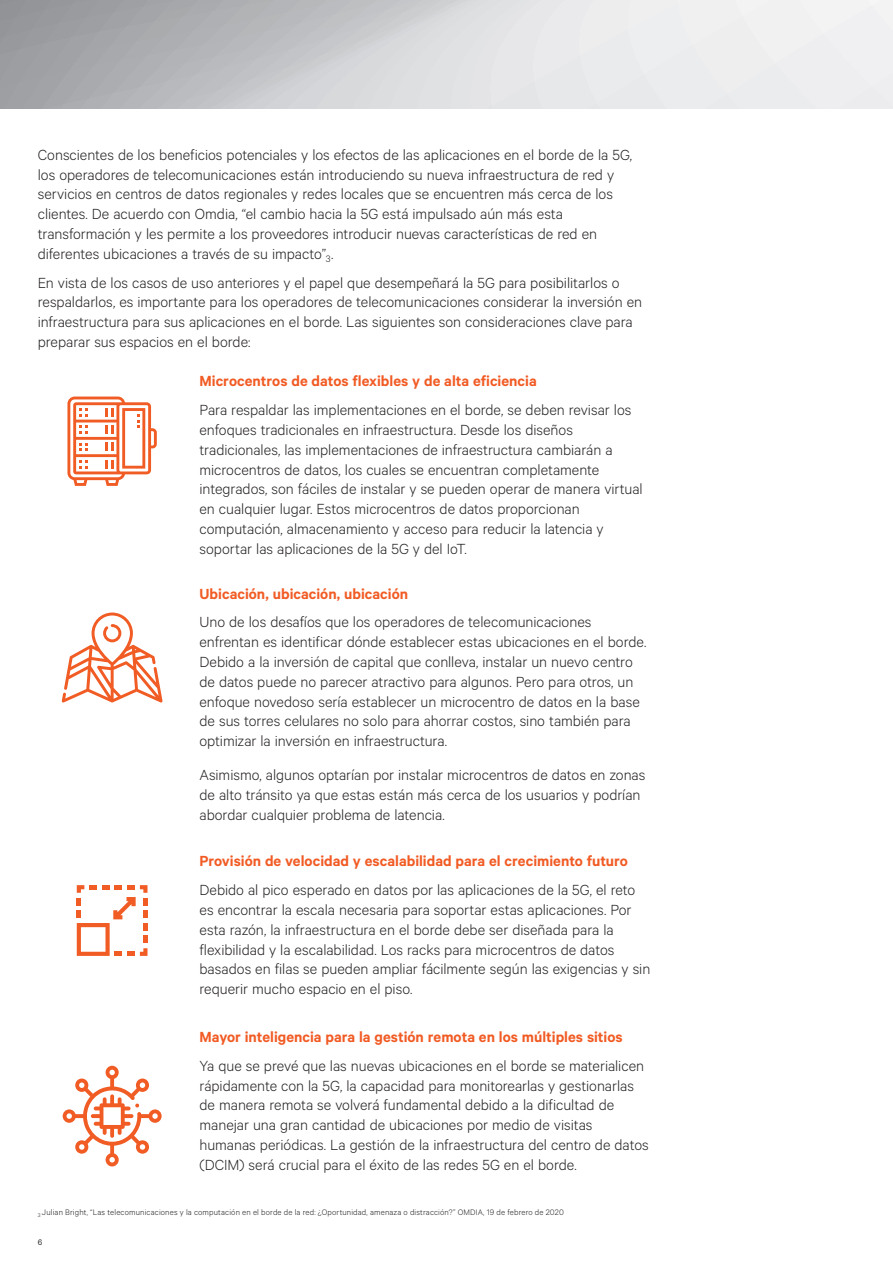
<style>
.page{position:relative;width:893px;height:1263px;background:#fff}
.page>*{position:absolute;margin:0;border:0;box-sizing:border-box;transform-origin:0 0}
.t1{font:300 16.5px/19.8px "Calibre";color:#231f20}
.t2{font:600 16.5px "Calibre";color:#f15b24}
.t3{font:300 9px "Calibre";letter-spacing:.02em;color:#231f20}
.t4{font:9px "Calibre";color:#231f20}
</style>
<div class="page">
<svg style="left:0;top:0;width:893px;height:109px;background:#d1d2d4"></svg>
<svg style="left:67px;top:397px;width:90px;height:89px"></svg>
<svg style="left:62px;top:612px;width:100px;height:90px"></svg>
<svg style="left:77px;top:885px;width:71px;height:71px"></svg>
<svg style="left:63px;top:1066px;width:99px;height:100px"></svg>
<p class="t1" style="left:38px;top:144px;width:596px">Conscientes de los beneficios potenciales y los efectos de las aplicaciones en el borde de la 5G, los operadores de telecomunicaciones están introduciendo su nueva infraestructura de red y servicios en centros de datos regionales y redes locales que se encuentren más cerca de los clientes. De acuerdo con Omdia, “el cambio hacia la 5G está impulsado aún más esta transformación y les permite a los proveedores introducir nuevas características de red en diferentes ubicaciones a través de su impacto”<sub>3</sub>.</p>
<p class="t1" style="left:38px;top:272px;width:606px">En vista de los casos de uso anteriores y el papel que desempeñará la 5G para posibilitarlos o respaldarlos, es importante para los operadores de telecomunicaciones considerar la inversión en infraestructura para sus aplicaciones en el borde. Las siguientes son consideraciones clave para preparar sus espacios en el borde:</p>
<p class="t2" style="left:200px;top:371px;width:339px">Microcentros de datos flexibles y de alta eficiencia</p>
<p class="t1" style="left:200px;top:399px;width:445px">Para respaldar las implementaciones en el borde, se deben revisar los enfoques tradicionales en infraestructura. Desde los diseños tradicionales, las implementaciones de infraestructura cambiarán a microcentros de datos, los cuales se encuentran completamente integrados, son fáciles de instalar y se pueden operar de manera virtual en cualquier lugar. Estos microcentros de datos proporcionan computación, almacenamiento y acceso para reducir la latencia y soportar las aplicaciones de la 5G y del IoT.</p>
<p class="t2" style="left:200px;top:584px;width:210px">Ubicación, ubicación, ubicación</p>
<p class="t1" style="left:200px;top:611px;width:448px">Uno de los desafíos que los operadores de telecomunicaciones enfrentan es identificar dónde establecer estas ubicaciones en el borde.<br>Debido a la inversión de capital que conlleva, instalar un nuevo centro de datos puede no parecer atractivo para algunos. Pero para otros, un enfoque novedoso sería establecer un microcentro de datos en la base de sus torres celulares no solo para ahorrar costos, sino también para optimizar la inversión en infraestructura.</p>
<p class="t1" style="left:200px;top:764px;width:447px">Asimismo, algunos optarían por instalar microcentros de datos en zonas de alto tránsito ya que estas están más cerca de los usuarios y podrían abordar cualquier problema de latencia.</p>
<p class="t2" style="left:200px;top:851px;width:430px">Provisión de velocidad y escalabilidad para el crecimiento futuro</p>
<p class="t1" style="left:200px;top:879px;width:452px">Debido al pico esperado en datos por las aplicaciones de la 5G, el reto es encontrar la escala necesaria para soportar estas aplicaciones. Por esta razón, la infraestructura en el borde debe ser diseñada para la flexibilidad y la escalabilidad. Los racks para microcentros de datos basados en filas se pueden ampliar fácilmente según las exigencias y sin requerir mucho espacio en el piso.</p>
<p class="t2" style="left:200px;top:1027px;width:425px">Mayor inteligencia para la gestión remota en los múltiples sitios</p>
<p class="t1" style="left:200px;top:1055px;width:451px">Ya que se prevé que las nuevas ubicaciones en el borde se materialicen rápidamente con la 5G, la capacidad para monitorearlas y gestionarlas de manera remota se volverá fundamental debido a la dificultad de manejar una gran cantidad de ubicaciones por medio de visitas humanas periódicas. La gestión de la infraestructura del centro de datos (DCIM) será crucial para el éxito de las redes 5G en el borde.</p>
<p class="t3" style="left:38px;top:1207px;width:528px"><sub>3</sub> Julian Bright, “Las telecomunicaciones y la computación en el borde de la red: ¿Oportunidad, amenaza o distracción?” OMDIA, 19 de febrero de 2020</p>
<p class="t4" style="left:38px;top:1236px;width:6px">6</p>
</div>
